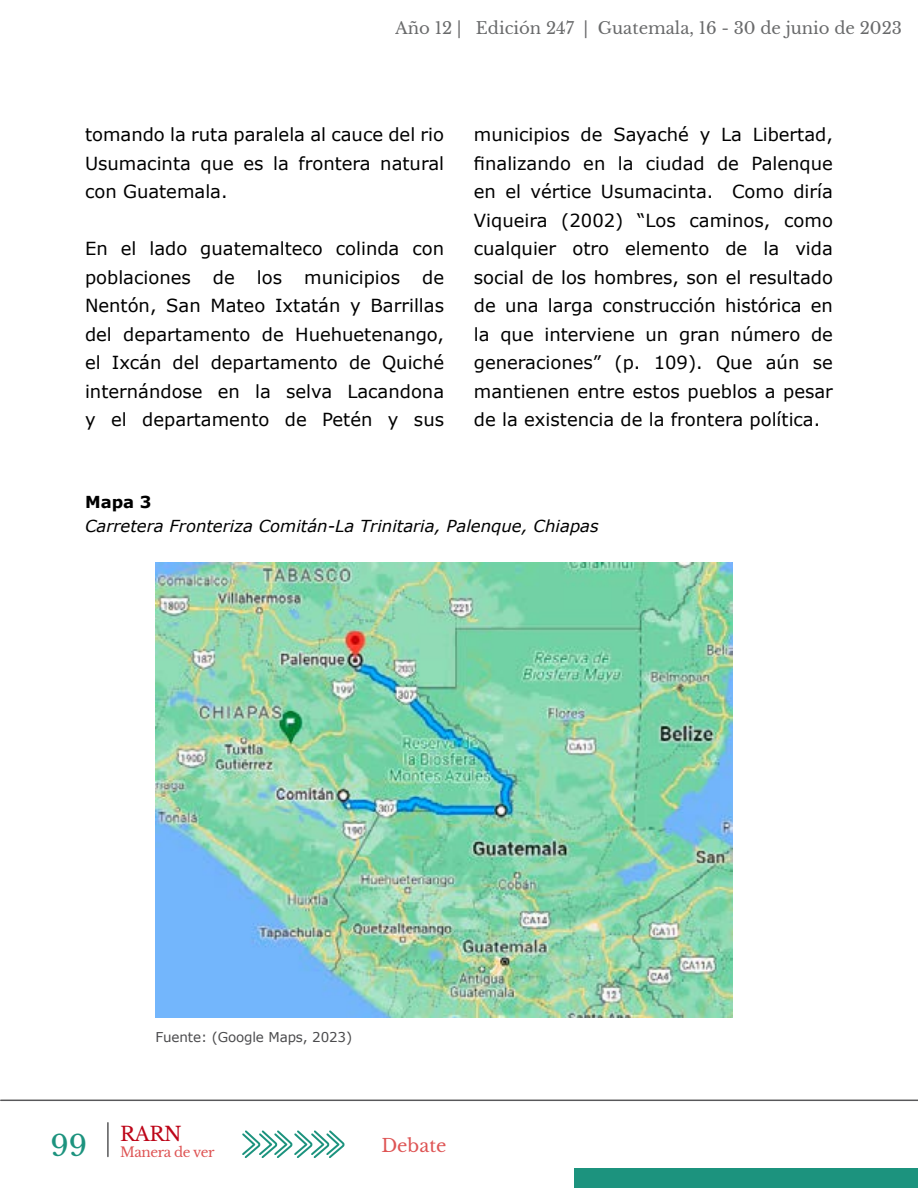
<style>
.page{position:relative;width:918px;height:1188px;background:#fff}
.page>*{position:absolute;margin:0;border:0;box-sizing:border-box;transform-origin:0 0}
.t1{font:28.5px "Libre Baskerville";color:#1c937e}
.t2{font:19.5px "Libre Baskerville";color:#bd0518}
.t3{font:18px/28.5px "Verdana";color:#000;text-align:justify}
.t4{font:18px "Libre Baskerville";color:#de5454}
.t5{font:italic 16.5px "Verdana";color:#000}
.t6{font:16.5px "Libre Baskerville";color:#696a6b}
.t7{font:700 16.5px "Verdana";color:#000}
.t8{font:13.5px "Verdana";letter-spacing:-.01em;color:#4b4b4d}
.t9{font:13.5px "Libre Baskerville";letter-spacing:-.03em;color:#de5454}
</style>
<div class="page">
<div style="left:574px;top:1168px;width:344px;height:20px;background:#1c937e"></div>
<svg style="left:242px;top:1130px;width:103px;height:28px"></svg>
<hr style="left:1px;top:1100px;width:917px;height:1px;background:#58585a">
<hr style="left:107px;top:1123px;width:2px;height:34px;background:#58585a">
<img style="left:156px;top:563px;width:577px;height:454px">
<p class="t6" style="left:395px;top:18px;width:508px">Año 12 | Edición 247 | Guatemala, 16 - 30 de junio de 2023</p>
<p class="t3" style="left:85px;top:120px;width:361px">tomando la ruta paralela al cauce del rio Usumacinta que es la frontera natural con Guatemala.</p>
<p class="t3" style="left:85px;top:234px;width:361px">En el lado guatemalteco colinda con poblaciones de los municipios de Nentón, San Mateo Ixtatán y Barrillas del departamento de Huehuetenango, el Ixcán del departamento de Quiché internándose en la selva Lacandona y el departamento de Petén y sus</p>
<p class="t3" style="left:474px;top:120px;width:361px">municipios de Sayaché y La Libertad, finalizando en la ciudad de Palenque en el vértice Usumacinta. Como diría Viqueira (2002) “Los caminos, como cualquier otro elemento de la vida social de los hombres, son el resultado de una larga construcción histórica en la que interviene un gran número de generaciones” (p. 109). Que aún se mantienen entre estos pueblos a pesar de la existencia de la frontera política.</p>
<p class="t7" style="left:85px;top:490px;width:68px">Mapa 3</p>
<p class="t5" style="left:85px;top:514px;width:515px">Carretera Fronteriza Comitán-La Trinitaria, Palenque, Chiapas</p>
<p class="t8" style="left:156px;top:1028px;width:198px">Fuente: (Google Maps, 2023)</p>
<p class="t2" style="left:120px;top:1122px;width:63px">RARN</p>
<h1 class="t1" style="left:51px;top:1128px;width:38px">99</h1>
<p class="t4" style="left:381px;top:1134px;width:67px">Debate</p>
<p class="t9" style="left:120px;top:1144px;width:96px">Manera de ver</p>
</div>
